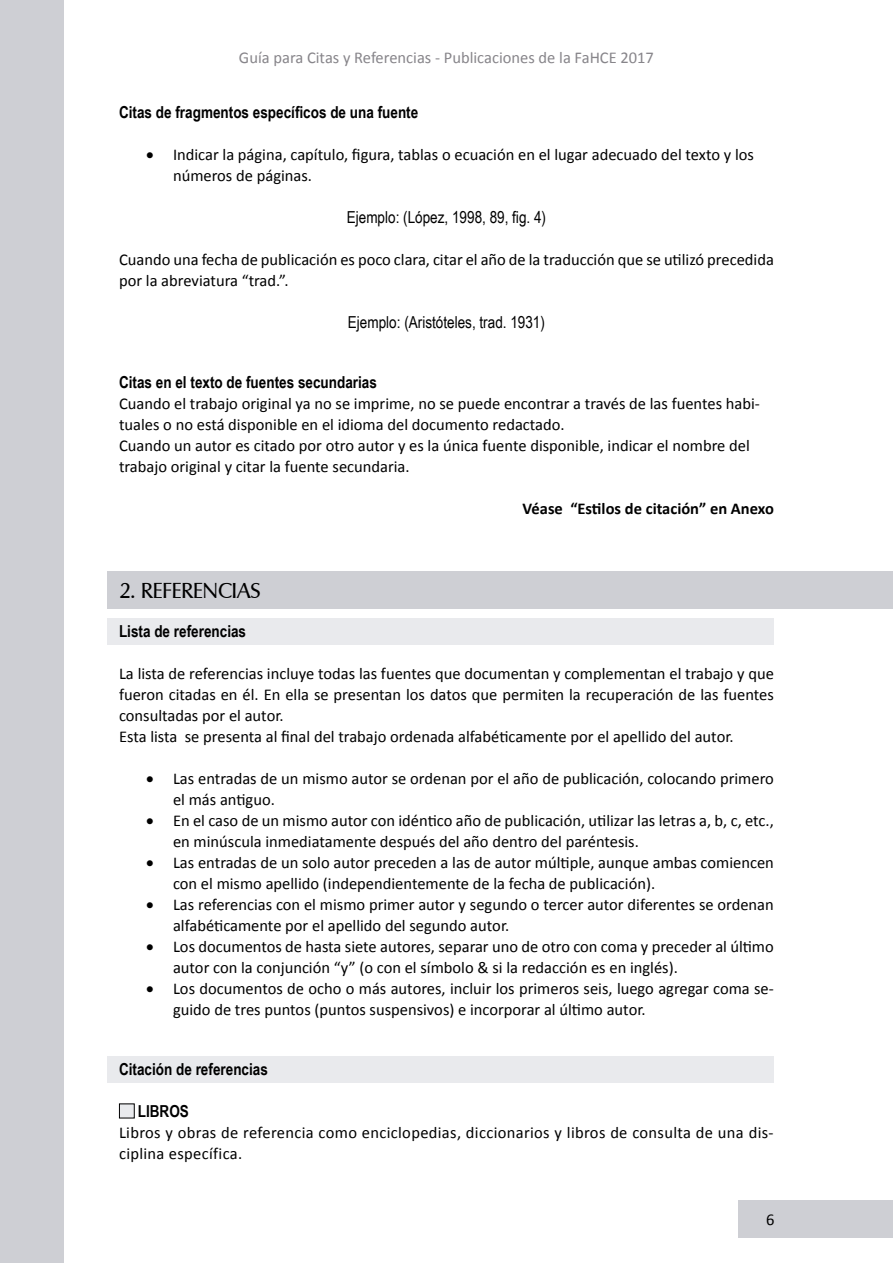
<style>
.page{position:relative;width:893px;height:1263px;background:#fff}
.page>*{position:absolute;margin:0;border:0;box-sizing:border-box;transform-origin:0 0}
.t1{font:21px "Columbia";color:#000}
.t2{font:16.5px/21px "Calibri";color:#000}
.t3{font:700 16.5px "Arial Narrow";color:#000}
.t4{font:16.5px/21px "Calibri";letter-spacing:.02em;color:#000}
.t5{font:16.5px "Arial Narrow";color:#000}
.t6{font:16.5px "Calibri";color:#87858a}
.t7{font:700 16.5px "Calibri";color:#000}
</style>
<div class="page">
<div style="left:738px;top:1200px;width:155px;height:38px;background:#cecfd4"></div>
<div style="left:0;top:0;width:64px;height:1263px;background:#cecfd4"></div>
<div style="left:107px;top:1056px;width:667px;height:27px;background:#e9eaed"></div>
<div style="left:107px;top:618px;width:667px;height:27px;background:#e9eaed"></div>
<div style="left:107px;top:571px;width:786px;height:38px;background:#cecfd4"></div>
<div style="left:119px;top:1104px;width:15px;height:14px;background:#e9eaed"></div>
<div style="left:119px;top:1103px;width:16px;height:15px;border:1px solid #000"></div>
<p class="t6" style="left:239px;top:47px;width:417px">Guía para Citas y Referencias - Publicaciones de la FaHCE 2017</p>
<p class="t3" style="left:119px;top:100px;width:301px">Citas de fragmentos específicos de una fuente</p>
<p class="t2" style="left:173px;top:144px;width:582px;text-indent:-27px">• Indicar la página, capítulo, figura, tablas o ecuación en el lugar adecuado del texto y los números de páginas.</p>
<p class="t5" style="left:347px;top:205px;width:201px">Ejemplo: (López, 1998, 89, fig. 4)</p>
<p class="t2" style="left:119px;top:249px;width:656px">Cuando una fecha de publicación es poco clara, citar el año de la traducción que se utilizó precedida por la abreviatura “trad.”.</p>
<p class="t5" style="left:348px;top:310px;width:199px">Ejemplo: (Aristóteles, trad. 1931)</p>
<p class="t3" style="left:119px;top:370px;width:259px">Citas en el texto de fuentes secundarias</p>
<p class="t2" style="left:119px;top:393px;width:642px">Cuando el trabajo original ya no se imprime, no se puede encontrar a través de las fuentes habi&shy;tuales o no está disponible en el idioma del documento redactado.<br>Cuando un autor es citado por otro autor y es la única fuente disponible, indicar el nombre del trabajo original y citar la fuente secundaria.</p>
<p class="t7" style="left:523px;top:498px;width:253px">Véase “Estilos de citación” en Anexo</p>
<p class="t1" style="left:119px;top:578px;width:143px">2. REFERENCIAS</p>
<p class="t3" style="left:119px;top:619px;width:129px">Lista de referencias</p>
<p class="t2" style="left:119px;top:663px;width:656px">La lista de referencias incluye todas las fuentes que documentan y complementan el trabajo y que fueron citadas en él. En ella se presentan los datos que permiten la recuperación de las fuentes consultadas por el autor.<br>Esta lista se presenta al final del trabajo ordenada alfabéticamente por el apellido del autor.</p>
<p class="t2" style="left:173px;top:768px;width:602px;text-indent:-27px">• Las entradas de un mismo autor se ordenan por el año de publicación, colocando primero el más antiguo.</p>
<p class="t2" style="left:173px;top:810px;width:602px;text-indent:-27px">• En el caso de un mismo autor con idéntico año de publicación, utilizar las letras a, b, c, etc., en minúscula inmediatamente después del año dentro del paréntesis.</p>
<p class="t2" style="left:173px;top:852px;width:602px;text-indent:-27px">• Las entradas de un solo autor preceden a las de autor múltiple, aunque ambas comiencen con el mismo apellido (independientemente de la fecha de publicación).</p>
<p class="t2" style="left:173px;top:894px;width:602px;text-indent:-27px">• Las referencias con el mismo primer autor y segundo o tercer autor diferentes se ordenan alfabéticamente por el apellido del segundo autor.</p>
<p class="t2" style="left:173px;top:936px;width:602px;text-indent:-27px">• Los documentos de hasta siete autores, separar uno de otro con coma y preceder al último autor con la conjunción “y” (o con el símbolo &amp; si la redacción es en inglés).</p>
<p class="t2" style="left:173px;top:978px;width:602px;text-indent:-27px">• Los documentos de ocho o más autores, incluir los primeros seis, luego agregar coma se&shy;guido de tres puntos (puntos suspensivos) e incorporar al último autor.</p>
<p class="t3" style="left:119px;top:1057px;width:150px">Citación de referencias</p>
<p class="t3" style="left:138px;top:1099px;width:53px">LIBROS</p>
<p class="t4" style="left:119px;top:1122px;width:656px">Libros y obras de referencia como enciclopedias, diccionarios y libros de consulta de una dis&shy;ciplina específica.</p>
<p class="t2" style="left:766px;top:1209px;width:10px">6</p>
</div>
